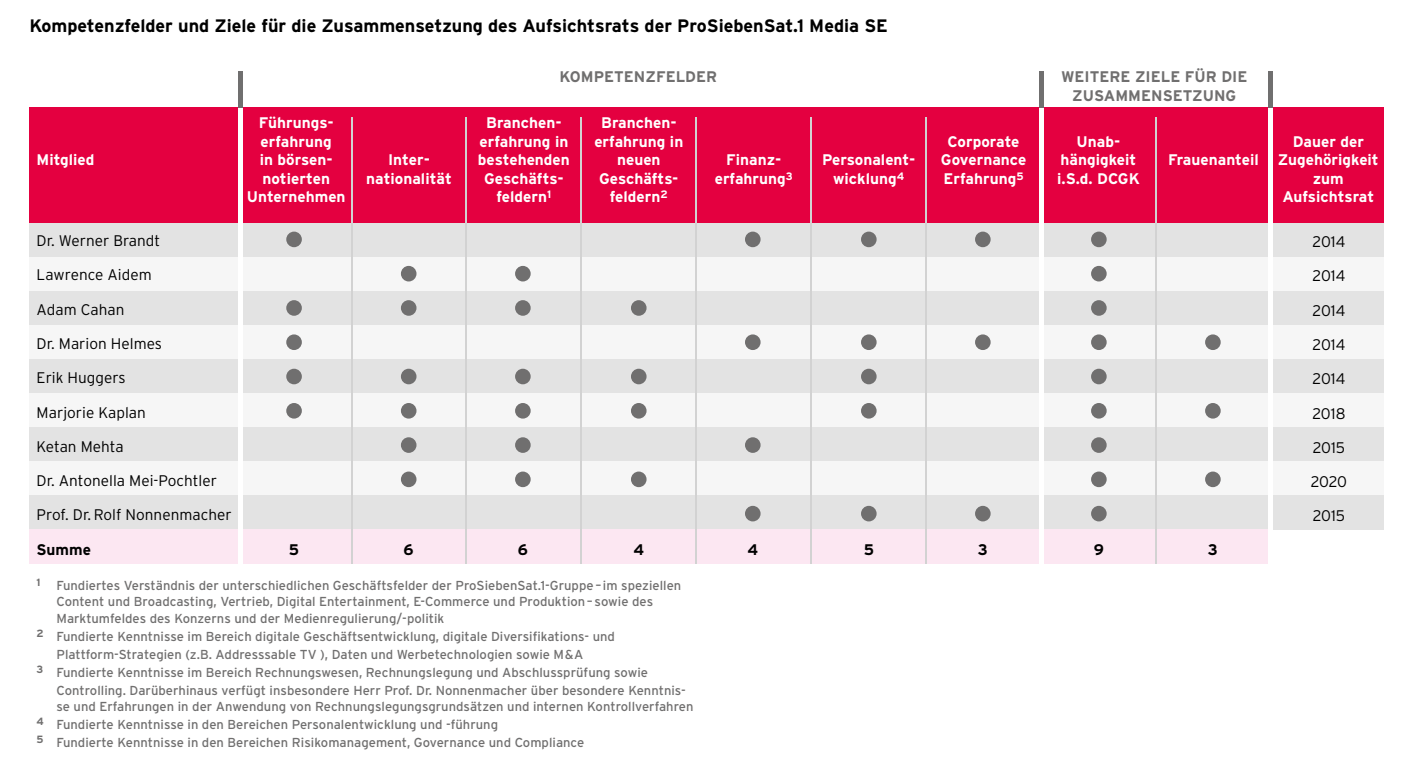
<style>
.page{position:relative;width:1412px;height:766px;background:#fff}
.page>*{position:absolute;margin:0;border:0;box-sizing:border-box;transform-origin:0 0}
.t1{font:700 18px "Interstate";color:#000}
.t2{font:700 15.4px/18.4px "Interstate";color:#fff;text-align:center}
.t3{font:300 15.4px "Interstate";color:#000}
.t4{font:700 15.4px/18.4px "Interstate";color:#706f6f;text-align:center}
.t5{font:700 15.4px "Interstate";color:#000}
.t6{font:13px/16.2px "Interstate";color:#706f6f}
</style>
<div class="page">
<div style="left:30px;top:223px;width:1353px;height:34px;background:#e3e3e3"></div>
<div style="left:30px;top:257px;width:1353px;height:34px;background:#f6f6f6"></div>
<div style="left:30px;top:291px;width:1353px;height:34px;background:#e3e3e3"></div>
<div style="left:30px;top:325px;width:1353px;height:34px;background:#f6f6f6"></div>
<div style="left:30px;top:359px;width:1353px;height:34px;background:#e3e3e3"></div>
<div style="left:30px;top:393px;width:1353px;height:34px;background:#f6f6f6"></div>
<div style="left:30px;top:427px;width:1353px;height:34px;background:#e3e3e3"></div>
<div style="left:30px;top:461px;width:1353px;height:34px;background:#f6f6f6"></div>
<div style="left:30px;top:495px;width:1353px;height:34px;background:#e3e3e3"></div>
<div style="left:30px;top:529px;width:1238px;height:34px;background:#fce7f2"></div>
<div style="left:30px;top:108px;width:1353px;height:115px;background:#e40040"></div>
<div style="left:286px;top:231px;width:16px;height:16px;background:#706f6f;border-radius:50%"></div>
<div style="left:745px;top:231px;width:15px;height:16px;background:#706f6f;border-radius:50%"></div>
<div style="left:861px;top:231px;width:15px;height:16px;background:#706f6f;border-radius:50%"></div>
<div style="left:975px;top:231px;width:15px;height:16px;background:#706f6f;border-radius:50%"></div>
<div style="left:1091px;top:231px;width:15px;height:16px;background:#706f6f;border-radius:50%"></div>
<div style="left:401px;top:266px;width:15px;height:15px;background:#706f6f;border-radius:50%"></div>
<div style="left:515px;top:266px;width:16px;height:15px;background:#706f6f;border-radius:50%"></div>
<div style="left:1091px;top:266px;width:15px;height:15px;background:#706f6f;border-radius:50%"></div>
<div style="left:286px;top:300px;width:16px;height:16px;background:#706f6f;border-radius:50%"></div>
<div style="left:401px;top:300px;width:15px;height:16px;background:#706f6f;border-radius:50%"></div>
<div style="left:515px;top:300px;width:16px;height:16px;background:#706f6f;border-radius:50%"></div>
<div style="left:631px;top:300px;width:15px;height:16px;background:#706f6f;border-radius:50%"></div>
<div style="left:1091px;top:300px;width:15px;height:16px;background:#706f6f;border-radius:50%"></div>
<div style="left:286px;top:334px;width:16px;height:16px;background:#706f6f;border-radius:50%"></div>
<div style="left:745px;top:334px;width:15px;height:16px;background:#706f6f;border-radius:50%"></div>
<div style="left:861px;top:334px;width:15px;height:16px;background:#706f6f;border-radius:50%"></div>
<div style="left:975px;top:334px;width:15px;height:16px;background:#706f6f;border-radius:50%"></div>
<div style="left:1091px;top:334px;width:15px;height:16px;background:#706f6f;border-radius:50%"></div>
<div style="left:1205px;top:334px;width:15px;height:16px;background:#706f6f;border-radius:50%"></div>
<div style="left:286px;top:368px;width:16px;height:16px;background:#706f6f;border-radius:50%"></div>
<div style="left:401px;top:368px;width:15px;height:16px;background:#706f6f;border-radius:50%"></div>
<div style="left:515px;top:368px;width:16px;height:16px;background:#706f6f;border-radius:50%"></div>
<div style="left:631px;top:368px;width:15px;height:16px;background:#706f6f;border-radius:50%"></div>
<div style="left:861px;top:368px;width:15px;height:16px;background:#706f6f;border-radius:50%"></div>
<div style="left:1091px;top:368px;width:15px;height:16px;background:#706f6f;border-radius:50%"></div>
<div style="left:286px;top:403px;width:16px;height:15px;background:#706f6f;border-radius:50%"></div>
<div style="left:401px;top:403px;width:15px;height:15px;background:#706f6f;border-radius:50%"></div>
<div style="left:515px;top:403px;width:16px;height:15px;background:#706f6f;border-radius:50%"></div>
<div style="left:631px;top:403px;width:15px;height:15px;background:#706f6f;border-radius:50%"></div>
<div style="left:861px;top:403px;width:15px;height:15px;background:#706f6f;border-radius:50%"></div>
<div style="left:1091px;top:403px;width:15px;height:15px;background:#706f6f;border-radius:50%"></div>
<div style="left:1205px;top:403px;width:15px;height:15px;background:#706f6f;border-radius:50%"></div>
<div style="left:401px;top:437px;width:15px;height:16px;background:#706f6f;border-radius:50%"></div>
<div style="left:515px;top:437px;width:16px;height:16px;background:#706f6f;border-radius:50%"></div>
<div style="left:745px;top:437px;width:15px;height:16px;background:#706f6f;border-radius:50%"></div>
<div style="left:1091px;top:437px;width:15px;height:16px;background:#706f6f;border-radius:50%"></div>
<div style="left:401px;top:471px;width:15px;height:16px;background:#706f6f;border-radius:50%"></div>
<div style="left:515px;top:471px;width:16px;height:16px;background:#706f6f;border-radius:50%"></div>
<div style="left:631px;top:471px;width:15px;height:16px;background:#706f6f;border-radius:50%"></div>
<div style="left:1091px;top:471px;width:15px;height:16px;background:#706f6f;border-radius:50%"></div>
<div style="left:1205px;top:471px;width:15px;height:16px;background:#706f6f;border-radius:50%"></div>
<div style="left:745px;top:505px;width:15px;height:16px;background:#706f6f;border-radius:50%"></div>
<div style="left:861px;top:505px;width:15px;height:16px;background:#706f6f;border-radius:50%"></div>
<div style="left:975px;top:505px;width:15px;height:16px;background:#706f6f;border-radius:50%"></div>
<div style="left:1091px;top:505px;width:15px;height:16px;background:#706f6f;border-radius:50%"></div>
<hr style="left:351px;top:117px;width:1px;height:446px;background:#d2d2d2">
<hr style="left:466px;top:117px;width:1px;height:446px;background:#d2d2d2">
<hr style="left:581px;top:117px;width:1px;height:446px;background:#d2d2d2">
<hr style="left:695px;top:117px;width:2px;height:446px;background:#d2d2d2">
<hr style="left:810px;top:117px;width:2px;height:446px;background:#d2d2d2">
<hr style="left:925px;top:117px;width:2px;height:446px;background:#d2d2d2">
<hr style="left:1039px;top:108px;width:4px;height:455px;background:#fff">
<hr style="left:1155px;top:117px;width:1px;height:446px;background:#d2d2d2">
<div style="left:1268px;top:108px;width:5px;height:455px;background:#fff"></div>
<hr style="left:239px;top:89px;width:4px;height:521px;background:#fff">
<hr style="left:239px;top:71px;width:4px;height:37px;background:#706f6f">
<hr style="left:1039px;top:71px;width:4px;height:37px;background:#706f6f">
<div style="left:1268px;top:71px;width:5px;height:37px;background:#706f6f"></div>
<h1 class="t1" style="left:29px;top:15px;width:860px">Kompetenzfelder und Ziele für die Zusammensetzung des Aufsichtsrats der ProSiebenSat.1 Media SE</h1>
<p class="t2" style="left:37px;top:150px;width:59px">Mitglied</p>
<p class="t2" style="left:247px;top:113px;width:100px">Führungs&shy;erfahrung<br>in börsen&shy;notierten<br>Unternehmen</p>
<p class="t2" style="left:366px;top:150px;width:87px">Inter&shy;nationalität</p>
<p class="t4" style="left:559px;top:67px;width:159px">KOMPETENZFELDER</p>
<p class="t2" style="left:478px;top:113px;width:93px">Branchen&shy;erfahrung in bestehenden<br>Geschäfts&shy;feldern<sup>1</sup></p>
<p class="t2" style="left:594px;top:113px;width:90px">Branchen&shy;erfahrung in neuen<br>Geschäfts&shy;feldern<sup>2</sup></p>
<p class="t2" style="left:715px;top:150px;width:80px">Finanz&shy;erfahrung<sup>3</sup></p>
<p class="t2" style="left:822px;top:150px;width:95px">Personalent&shy;wicklung<sup>4</sup></p>
<p class="t2" style="left:941px;top:132px;width:87px">Corporate<br>Governance<br>Erfahrung<sup>5</sup></p>
<p class="t4" style="left:1061px;top:67px;width:188px">WEITERE ZIELE FÜR DIE<br>ZUSAMMENSETZUNG</p>
<p class="t2" style="left:1057px;top:132px;width:84px">Unab&shy;hängigkeit i.S.d. DCGK</p>
<p class="t2" style="left:1168px;top:150px;width:92px">Frauenanteil</p>
<p class="t2" style="left:1278px;top:132px;width:102px">Dauer der<br>Zugehörigkeit zum<br>Aufsichtsrat</p>
<p class="t3" style="left:37px;top:232px;width:125px">Dr. Werner Brandt</p>
<p class="t3" style="left:1312px;top:233px;width:34px">2014</p>
<p class="t3" style="left:37px;top:266px;width:117px">Lawrence Aidem</p>
<p class="t3" style="left:1312px;top:267px;width:34px">2014</p>
<p class="t3" style="left:37px;top:300px;width:89px">Adam Cahan</p>
<p class="t3" style="left:1312px;top:301px;width:34px">2014</p>
<p class="t3" style="left:37px;top:335px;width:127px">Dr. Marion Helmes</p>
<p class="t3" style="left:1312px;top:336px;width:34px">2014</p>
<p class="t3" style="left:37px;top:369px;width:91px">Erik Huggers</p>
<p class="t3" style="left:1312px;top:370px;width:34px">2014</p>
<p class="t3" style="left:37px;top:403px;width:111px">Marjorie Kaplan</p>
<p class="t3" style="left:1312px;top:404px;width:34px">2018</p>
<p class="t3" style="left:37px;top:437px;width:88px">Ketan Mehta</p>
<p class="t3" style="left:1312px;top:438px;width:34px">2015</p>
<p class="t3" style="left:37px;top:472px;width:182px">Dr. Antonella Mei-Pochtler</p>
<p class="t3" style="left:1310px;top:473px;width:38px">2020</p>
<p class="t3" style="left:37px;top:506px;width:197px">Prof. Dr. Rolf Nonnenmacher</p>
<p class="t3" style="left:1312px;top:507px;width:34px">2015</p>
<p class="t5" style="left:37px;top:540px;width:56px">Summe</p>
<p class="t5" style="left:289px;top:540px;width:12px">5</p>
<p class="t5" style="left:404px;top:540px;width:12px">6</p>
<p class="t5" style="left:518px;top:540px;width:12px">6</p>
<p class="t5" style="left:633px;top:540px;width:12px">4</p>
<p class="t5" style="left:747px;top:540px;width:12px">4</p>
<p class="t5" style="left:863px;top:540px;width:12px">5</p>
<p class="t5" style="left:978px;top:540px;width:11px">3</p>
<p class="t5" style="left:1094px;top:540px;width:12px">9</p>
<p class="t5" style="left:1208px;top:540px;width:11px">3</p>
<p class="t6" style="left:56px;top:577px;width:626px;text-indent:-20px"><sup>1</sup> Fundiertes Verständnis der unterschiedlichen Geschäftsfelder der ProSiebenSat.1-Gruppe– im speziellen<br>Content und Broadcasting, Vertrieb, Digital Entertainment, E-Commerce und Produktion– sowie des<br>Marktumfeldes des Konzerns und der Medienregulierung/-politik</p>
<p class="t6" style="left:37px;top:627px;width:580px"><sup>2</sup> Fundierte Kenntnisse im -Bereich digitale Geschäftsentwicklung, digitale Diversifikations- und</p>
<p class="t6" style="left:56px;top:645px;width:528px">Plattform-Strategien (z.B. Addresssable TV ), Daten und Werbetechnologien sowie M&amp;A</p>
<p class="t6" style="left:37px;top:663px;width:613px"><sup>3</sup> Fundierte Kenntnisse im Bereich Rechnungswesen, Rechnungslegung und Abschlussprüfung sowie</p>
<p class="t6" style="left:56px;top:681px;width:631px">Controlling. Darüberhinaus verfügt insbesondere Herr Prof. Dr. Nonnenmacher über besondere Kenntnis-</p>
<p class="t6" style="left:37px;top:697px;width:658px;line-height:18px;text-indent:20px">se und Erfahrungen in der Anwendung von Rechnungslegungsgrundsätzen und internen Kontrollverfahren<br><sup>4</sup> Fundierte Kenntnisse in den Bereichen Personalentwicklung und -führung<br><sup>5</sup> Fundierte Kenntnisse in den Bereichen Risikomanagement, Governance und Compliance</p>
</div>
